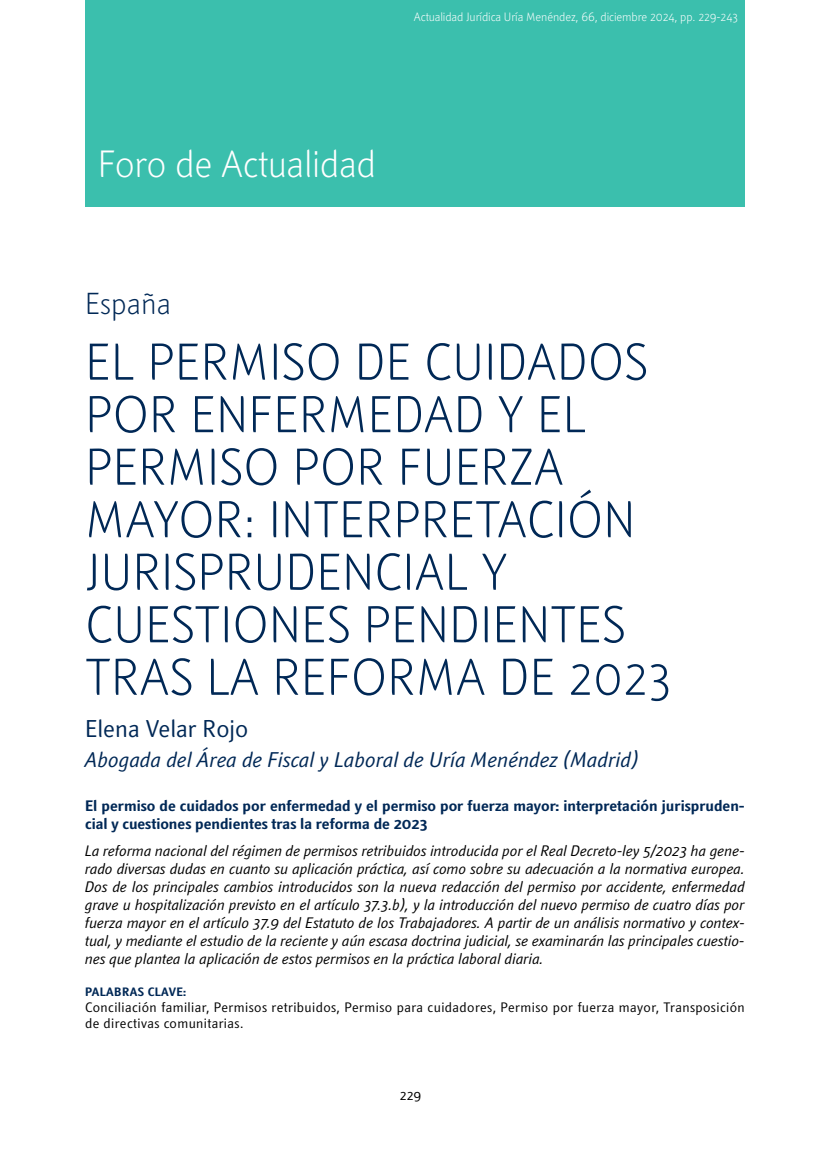
<style>
.page{position:relative;width:830px;height:1149px;background:#fff}
.page>*{position:absolute;margin:0;border:0;box-sizing:border-box;transform-origin:0 0}
.t1{font:300 51px/52.5px "Textra LT";color:#002856}
.t2{font:300 37.5px "Textra LT";letter-spacing:-.01em;color:#fff}
.t3{font:300 30px "Textra LT";color:#002856}
.t4{font:24px "Textra LT";color:#002856}
.t5{font:italic 21px "Textra LT";color:#002856}
.t6{font:italic 15px/18px "Textra LT";color:#000;text-align:justify}
.t7{font:700 15px/18px "Textra LT";color:#002856}
.t8{font:13.5px/16.2px "Textra LT";letter-spacing:.03em;color:#000}
.t9{font:300 12px "Textra LT";letter-spacing:-.01em;color:#fff}
.t10{font:700 12px "Textra LT";letter-spacing:.03em;color:#002856}
</style>
<div class="page">
<div style="left:85px;top:0;width:659px;height:207px;background:#3bbfad"></div>
<p class="t9" style="left:413px;top:9px;width:325px">Actualidad Jurídica Uría Menéndez, 66, diciembre 2024, pp. 229-243</p>
<h2 class="t2" style="left:98px;top:140px;width:279px">Foro de Actualidad</h2>
<h3 class="t3" style="left:85px;top:285px;width:87px">España</h3>
<h1 class="t1" style="left:85px;top:334px;width:588px">EL PERMISO DE CUIDADOS<br>POR ENFERMEDAD Y EL<br>PERMISO POR FUERZA<br>MAYOR: INTERPRETACIÓN<br>JURISPRUDENCIAL Y<br>CUESTIONES PENDIENTES<br>TRAS LA REFORMA DE 2023</h1>
<h3 class="t4" style="left:85px;top:713px;width:164px">Elena Velar Rojo</h3>
<h3 class="t5" style="left:85px;top:746px;width:554px">Abogada del Área de Fiscal y Laboral de Uría Menéndez (Madrid)</h3>
<p class="t7" style="left:85px;top:796px;width:660px">El permiso de cuidados por enfermedad y el permiso por fuerza mayor: interpretación jurispruden&shy;cial y cuestiones pendientes tras la reforma de 2023</p>
<p class="t6" style="left:85px;top:841px;width:661px">La reforma nacional del régimen de permisos retribuidos introducida por el Real Decreto-ley 5/2023 ha gene&shy;rado diversas dudas en cuanto su aplicación práctica, así como sobre su adecuación a la normativa europea.<br>Dos de los principales cambios introducidos son la nueva redacción del permiso por accidente, enfermedad grave u hospitalización previsto en el artículo 37.3.b), y la introducción del nuevo permiso de cuatro días por fuerza mayor en el artículo 37.9 del Estatuto de los Trabajadores. A partir de un análisis normativo y contex&shy;tual, y mediante el estudio de la reciente y aún escasa doctrina judicial, se examinarán las principales cuestio&shy;nes que plantea la aplicación de estos permisos en la práctica laboral diaria.</p>
<p class="t10" style="left:85px;top:983px;width:102px">PALABRAS CLAVE:</p>
<p class="t8" style="left:85px;top:998px;width:661px">Conciliación familiar, Permisos retribuidos, Permiso para cuidadores, Permiso por fuerza mayor, Transposición de directivas comunitarias.</p>
<p class="t8" style="left:400px;top:1086px;width:23px">229</p>
</div>
